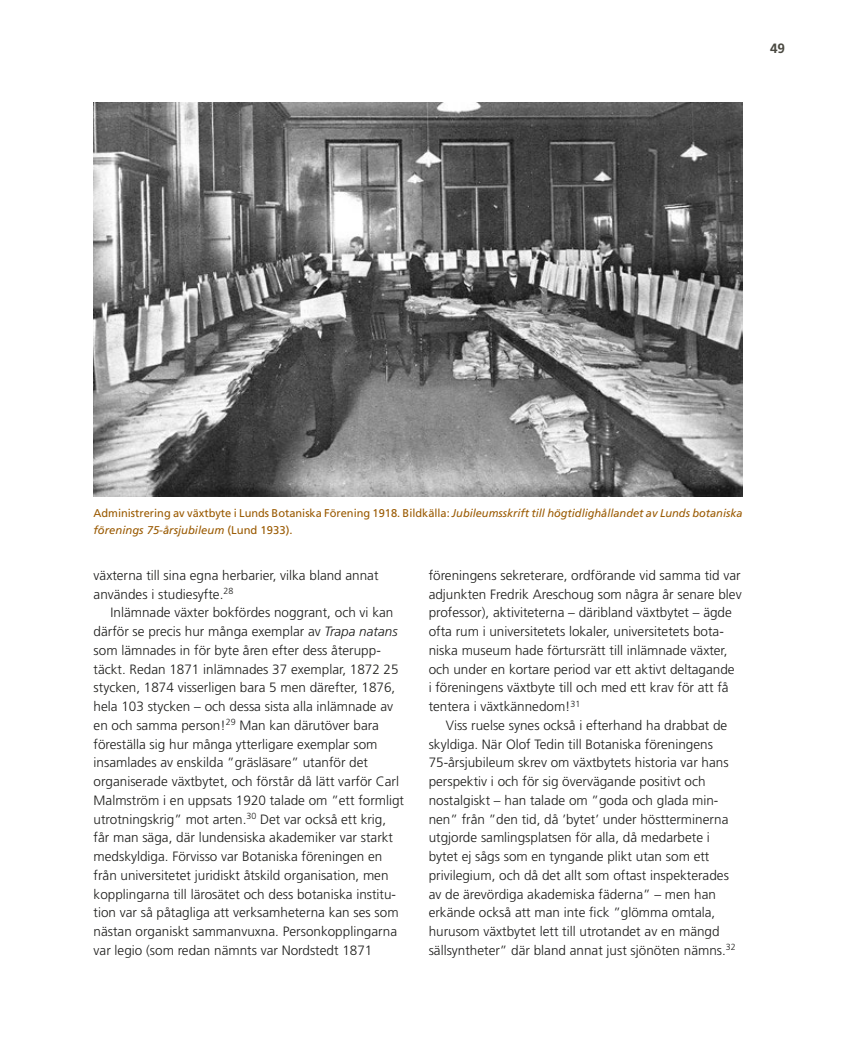
<style>
.page{position:relative;width:851px;height:1063px;background:#fff}
.page>*{position:absolute;margin:0;border:0;box-sizing:border-box;transform-origin:0 0}
.Brödtext_med_indrag{font:300 13.5px/18.8px "Frutiger LT Std";color:#1d1d1b}
.t1{font:700 13.5px "Frutiger LT Std";color:#4a4941}
.Brons_Bild-Fakta_u_i{font:italic 11.25px/16.5px "Frutiger LT Std";color:#9a5a02}
.s1{font-style:normal}
.s2{font-style:italic}
</style>
<div class="page">
<img style="left:94px;top:102px;width:648px;height:394px">
<p class="t1" style="left:769px;top:40px;width:17px">49</p>
<p class="Brons_Bild-Fakta_u_i" style="left:94px;top:505px;width:650px"><span class="s1">Administrering av växtbyte i Lunds Botaniska Förening 1918. Bildkälla:</span> Jubileumsskrift till högtidlighållandet av Lunds botaniska förenings 75-årsjubileum <span class="s1">(Lund 1933).</span></p>
<p class="Brödtext_med_indrag" style="left:94px;top:566px;width:286px">växterna till sina egna herbarier, vilka bland annat användes i studiesyfte.<sup>28</sup></p>
<p class="Brödtext_med_indrag" style="left:94px;top:604px;width:312px;text-indent:17px">Inlämnade växter bokfördes noggrant, och vi kan därför se precis hur många exemplar av <span class="s2">Trapa natans </span>som lämnades in för byte åren efter dess återupp&shy;täckt. Redan 1871 inlämnades 37 exemplar, 1872 25 stycken, 1874 visserligen bara 5 men därefter, 1876, hela 103 stycken – och dessa sista alla inlämnade av en och samma person!<sup>29</sup> Man kan därutöver bara föreställa sig hur många ytterligare exemplar som insamlades av enskilda ”gräsläsare” utanför det organiserade växtbytet, och förstår då lätt varför Carl Malmström i en uppsats 1920 talade om ”ett formligt utrotningskrig” mot arten.<sup>30</sup> Det var också ett krig, får man säga, där lundensiska akademiker var starkt medskyldiga. Förvisso var Botaniska föreningen en från universitetet juridiskt åtskild organisation, men kopplingarna till lärosätet och dess botaniska institu&shy;tion var så påtagliga att verksamheterna kan ses som nästan organiskt sammanvuxna. Personkopplingarna var legio (som redan nämnts var Nordstedt 1871</p>
<p class="Brödtext_med_indrag" style="left:428px;top:566px;width:314px">föreningens sekreterare, ordförande vid samma tid var adjunkten Fredrik Areschoug som några år senare blev professor), aktiviteterna – däribland växtbytet – ägde ofta rum i universitetets lokaler, universitetets bota&shy;niska museum hade förtursrätt till inlämnade växter, och under en kortare period var ett aktivt deltagande<br>i föreningens växtbyte till och med ett krav för att få tentera i växtkännedom!<sup>31</sup></p>
<p class="Brödtext_med_indrag" style="left:428px;top:716px;width:308px;text-indent:17px">Viss ruelse synes också i efterhand ha drabbat de skyldiga. När Olof Tedin till Botaniska föreningens 75-årsjubileum skrev om växtbytets historia var hans perspektiv i och för sig övervägande positivt och nostalgiskt – han talade om ”goda och glada min&shy;nen” från ”den tid, då ’bytet’ under höstterminerna utgjorde samlingsplatsen för alla, då medarbete i bytet ej sågs som en tyngande plikt utan som ett privilegium, och då det allt som oftast inspekterades av de ärevördiga akademiska fäderna” – men han erkände också att man inte fick ”glömma omtala, hurusom växtbytet lett till utrotandet av en mängd sällsyntheter” där bland annat just sjönöten nämns.<sup>32</sup></p>
</div>
